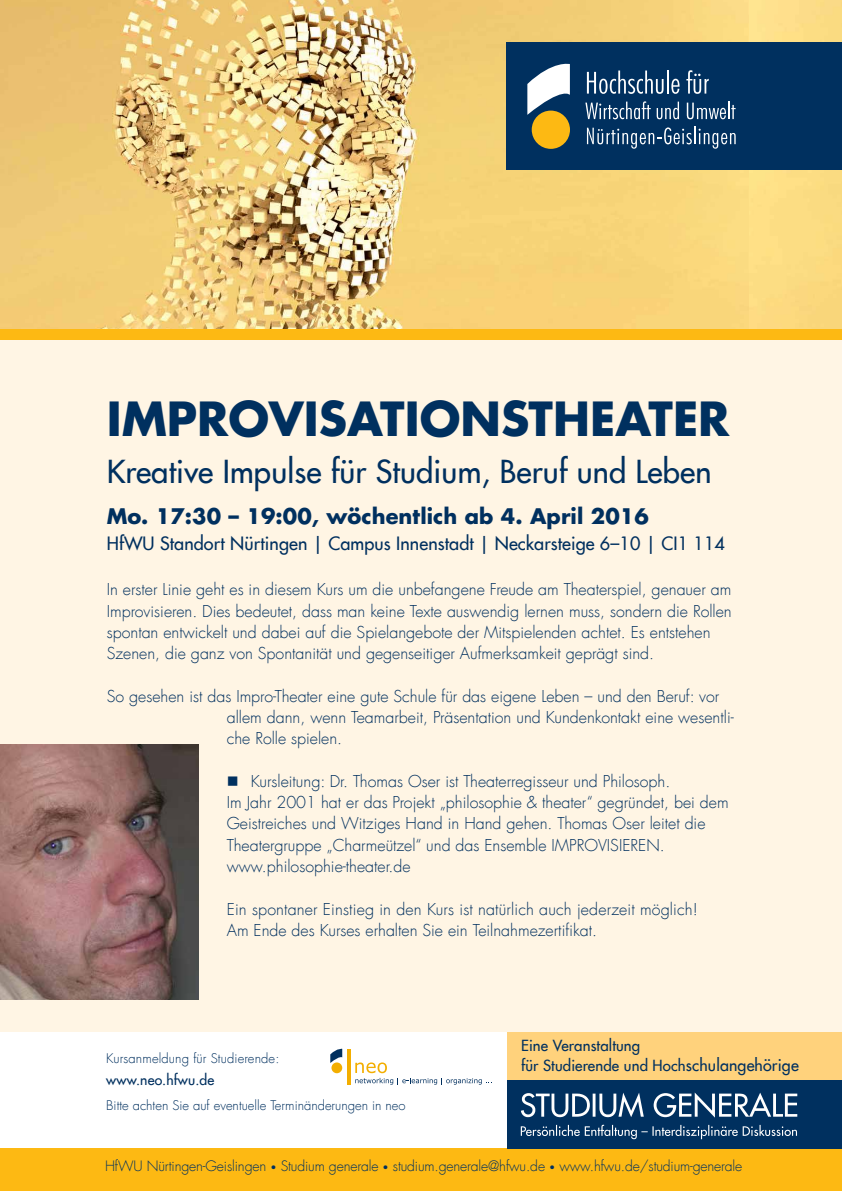
<style>
.page{position:relative;width:842px;height:1191px;background:#fff}
.page>*{position:absolute;margin:0;border:0;box-sizing:border-box;transform-origin:0 0}
.t1{font:700 46px "Futura Com";color:#00305f}
.t2{font:500 31px "Futura Com";letter-spacing:.005em;color:#00305f}
.t3{font:700 21px "Futura Com";letter-spacing:.005em;color:#00305f}
.t4{font:500 18px "Futura Com";letter-spacing:.005em;color:#00305f}
.t5{font:300 16px/21.3px "Futura Com";color:#00305f}
.t6{font:500 15px/20px "Futura Com";letter-spacing:.01em;color:#00305f}
.t7{font:300 14px "Futura Com";letter-spacing:-.01em;color:#00305f}
.t8{font:500 14px "Futura Com";letter-spacing:.01em;color:#00305f}
.t9{font:300 13px "Futura Com";color:#00305f}
.s1{font-size:16px}
.s2{font-size:10px}
</style>
<div class="page">
<div style="left:0;top:330px;width:842px;height:818px;background:#fff5e4"></div>
<div style="left:0;top:1032px;width:842px;height:116px;background:#fff"></div>
<div style="left:0;top:1148px;width:842px;height:43px;background:#fdb913"></div>
<img style="left:0;top:0;width:842px;height:330px">
<div style="left:0;top:330px;width:842px;height:10px;background:#fdb913"></div>
<div style="left:507px;top:1079px;width:335px;height:69px;background:#00305f"></div>
<svg style="left:521px;top:1092px;width:276px;height:25px"></svg>
<svg style="left:521px;top:1124px;width:276px;height:15px"></svg>
<div style="left:507px;top:1032px;width:335px;height:47px;background:#ffd27c"></div>
<svg style="left:330px;top:1048px;width:12px;height:15px"></svg>
<div style="left:331px;top:1062px;width:11px;height:11px;background:#f3ae00;border-radius:50%"></div>
<hr style="left:347px;top:1048px;width:3px;height:36px;background:#f3ae00">
<svg style="left:355px;top:1062px;width:137px;height:22px"></svg>
<img style="left:0;top:744px;width:198px;height:256px">
<div style="left:506px;top:43px;width:336px;height:127px;background:#00305f"></div>
<div style="left:532px;top:111px;width:38px;height:38px;background:#fdb913;border-radius:50%"></div>
<svg style="left:527px;top:64px;width:43px;height:51px"></svg>
<svg style="left:587px;top:71px;width:76px;height:23px"></svg>
<hr style="left:667px;top:71px;width:2px;height:23px;background:#fff">
<svg style="left:671px;top:79px;width:8px;height:15px"></svg>
<svg style="left:686px;top:70px;width:23px;height:24px"></svg>
<svg style="left:587px;top:127px;width:149px;height:22px"></svg>
<svg style="left:585px;top:101px;width:66px;height:18px"></svg>
<svg style="left:657px;top:102px;width:22px;height:17px"></svg>
<svg style="left:687px;top:102px;width:49px;height:17px"></svg>
<h1 class="t1" style="left:107px;top:383px;width:624px">IMPROVISATIONSTHEATER</h1>
<h2 class="t2" style="left:107px;top:448px;width:606px">Kreative Impulse für Studium, Beruf und Leben</h2>
<h3 class="t3" style="left:107px;top:500px;width:543px">Mo. 17:30 – 19:00, wöchentlich ab 4. April 2016</h3>
<p class="t4" style="left:107px;top:530px;width:620px">HfWU Standort Nürtingen | Campus Innenstadt | Neckarsteige 6–10 | CI1 114</p>
<p class="t5" style="left:107px;top:579px;width:626px">In erster Linie geht es in diesem Kurs um die unbefangene Freude am Theaterspiel, genauer am Improvisieren. Dies bedeutet, dass man keine Texte auswendig lernen muss, sondern die Rollen spontan entwickelt und dabei auf die Spielangebote der Mitspielenden achtet. Es entstehen Szenen, die ganz von Spontanität und gegenseitiger Aufmerksamkeit geprägt sind.</p>
<p class="t5" style="left:227px;top:685px;width:508px;text-indent:-120px">So gesehen ist das Impro-Theater eine gute Schule für das eigene Leben – und den Beruf: vor allem dann, wenn Teamarbeit, Präsentation und Kundenkontakt eine wesentli&shy;che Rolle spielen.</p>
<p class="t5" style="left:227px;top:770px;width:503px;text-indent:24px">Kursleitung: Dr. Thomas Oser ist Theaterregisseur und Philosoph.<br>Im Jahr 2001 hat er das Projekt „philosophie &amp; theater“ gegründet, bei dem Geistreiches und Witziges Hand in Hand gehen. Thomas Oser leitet die Theatergruppe „Charmeützel“ und das Ensemble IMPROVISIEREN. www.philosophie-theater.de</p>
<p class="t5" style="left:227px;top:898px;width:473px">Ein spontaner Einstieg in den Kurs ist natürlich auch jederzeit möglich!<br>Am Ende des Kurses erhalten Sie ein Teilnahmezertifikat.</p>
<p class="t9" style="left:106px;top:1050px;width:175px">Kursanmeldung für Studierende:</p>
<p class="t8" style="left:106px;top:1069px;width:109px">www.neo.hfwu.de</p>
<p class="t9" style="left:106px;top:1096px;width:301px">Bitte achten Sie auf eventuelle Terminänderungen in neo</p>
<p class="t6" style="left:521px;top:1034px;width:279px">Eine Veranstaltung<br>für Studierende und Hoch<span class="s1">schulangehörige</span></p>
<p class="t7" style="left:105px;top:1157px;width:639px">HfWU Nürtingen-Geislingen <span class="s2">•</span> Studium generale <span class="s2">•</span> studium.generale@hfwu.de <span class="s2">•</span> www.hfwu.de/studium-generale</p>
</div>
